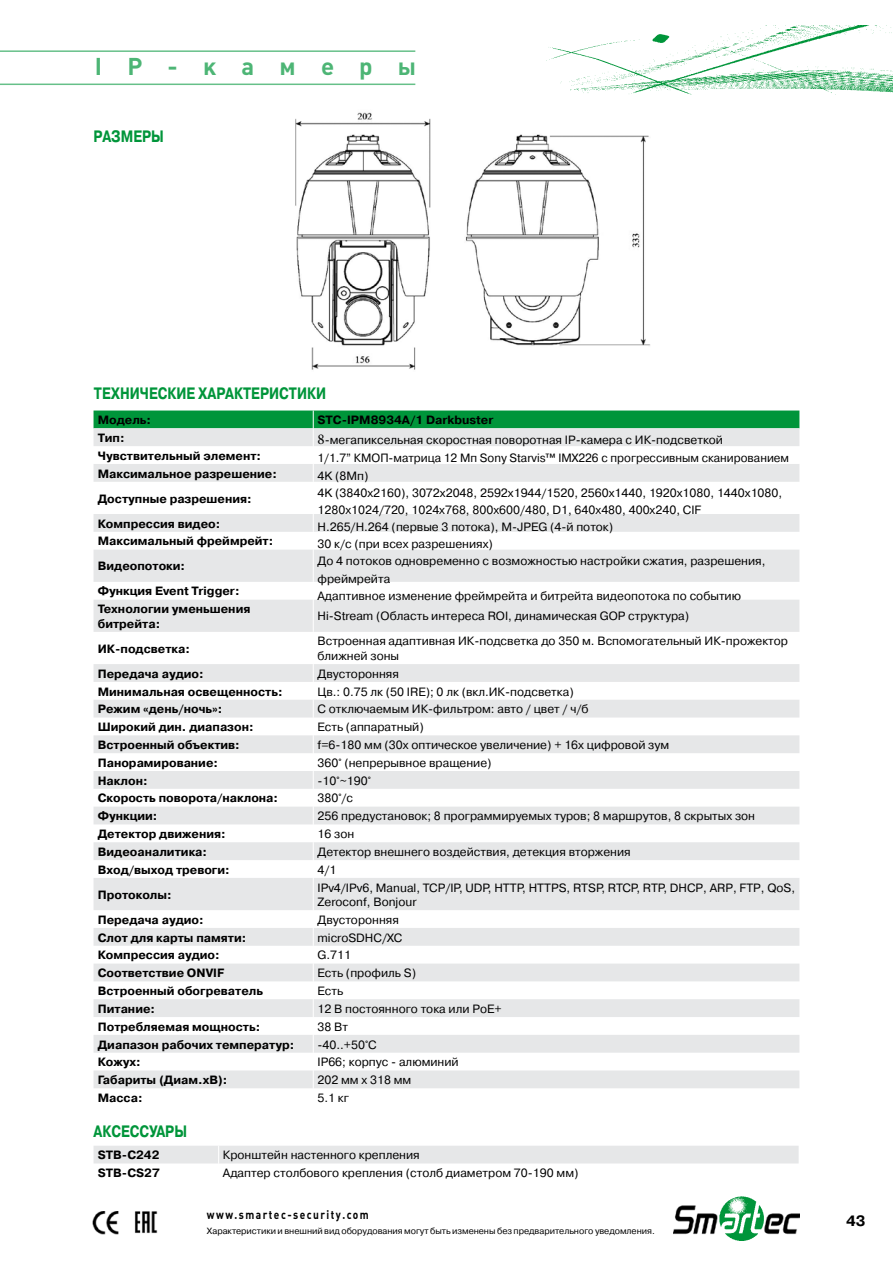
<style>
.page{position:relative;width:893px;height:1263px;background:#fff}
.page>*{position:absolute;margin:0;border:0;box-sizing:border-box;transform-origin:0 0}
.t1{font:700 24px "Plumb";letter-spacing:1.05em;color:#4db575}
.t2{font:700 16.5px "Pragmatica C";color:#00953a;scale:.8 1}
.t3{font:700 15px "Pragmatica C";color:#000}
.t4{font:12px/17.5px "Pragmatica C";color:#000}
.t5{font:700 12px/17.9px "Pragmatica C";color:#000}
.t6{font:700 12px "Plumb";letter-spacing:.145em;color:#000;scale:.85 1}
.t7{font:9px "Pragmatica C";letter-spacing:-.005em;color:#000}
.s1{font-weight:700}
.s2{font-family:"Minion Pro";font-size:15px}
</style>
<div class="page">
<img style="left:546px;top:26px;width:347px;height:69px">
<hr style="left:0;top:50px;width:415px;height:2px;background:#66c089">
<hr style="left:0;top:84px;width:415px;height:1px;background:#66c089">
<img style="left:674px;top:1196px;width:125px;height:45px">
<img style="left:719px;top:1197px;width:45px;height:43px">
<img style="left:92px;top:1211px;width:66px;height:23px">
<div style="left:94px;top:1146px;width:705px;height:18px;background:#e6e7e8"></div>
<svg style="left:94px;top:514px;width:705px;height:574px;fill:#e6e7e8"></svg>
<svg style="left:94px;top:410px;width:705px;height:72px"></svg>
<svg style="left:313px;top:514px;width:1px;height:36px"></svg>
<hr style="left:313px;top:550px;width:1px;height:32px;background:#fff">
<svg style="left:313px;top:582px;width:1px;height:18px"></svg>
<hr style="left:313px;top:600px;width:1px;height:32px;background:#fff">
<hr style="left:313px;top:632px;width:1px;height:32px;background:#fff">
<svg style="left:313px;top:664px;width:1px;height:214px"></svg>
<hr style="left:313px;top:878px;width:1px;height:32px;background:#fff">
<svg style="left:313px;top:910px;width:1px;height:178px"></svg>
<img style="left:295px;top:112px;width:355px;height:258px">
<h1 class="t1" style="left:95px;top:53px;width:323px">IP-камеры</h1>
<h2 class="t2" style="left:94px;top:127px;width:49px">ра змеры</h2>
<h2 class="t2" style="left:94px;top:385px;width:23px">Техни</h2>
<h2 class="t2" style="left:140px;top:385px;width:24px">ческие</h2>
<h2 class="t2" style="left:198px;top:385px;width:13px">характеристики</h2>
<p class="t5" style="left:98px;top:411px;width:181px">Модель:<br>Тип:<br>Чувствительный элемент:<br>Максимальное разрешение:</p>
<p class="t5" style="left:98px;top:486px;width:156px;line-height:25px">Доступные разрешения:<br>Компрессия видео:</p>
<p class="t5" style="left:98px;top:529px;width:177px;line-height:25px">Максимальный фреймрейт:<br>Видеопотоки:<br>Функция Event Trigger:</p>
<p class="t4" style="left:317px;top:411px;width:473px"><span class="s1">STc-IPm8934A/1 Darkbuster<br></span><span class="s2">8</span>-мегапиксельная скоростная поворотная IP-камера с ИК-подсветкой<br>1/1.7” КМОП-матрица 12 Mп Sony Starvis™ IMX226 с прогрессивным сканированием 4K (8Мп)<br>4K (3840x2160), 3072x2048, 2592x1944/1520, 2560x1440, 1920x1080, 1440x1080, 1280x1024/720, 1024x768, 800x600/480, D1, 640x480, 400x240, CIF<br>H.265/H.264 (первые 3 потока), M-JPEG (4-й поток)<br>30 к/с (при всех разрешениях)<br>До 4 потоков одновременно с возможностью настройки сжатия, разрешения, фреймрейта<br>Адаптивное изменение фреймрейта и битрейта видеопотока по событию</p>
<p class="t5" style="left:98px;top:602px;width:154px;line-height:14.4px">Технологии уменьшения битрейта:</p>
<p class="t4" style="left:317px;top:608px;width:373px">Hi-Stream (Область интереса ROI, динамическая GOP структура)</p>
<p class="t5" style="left:98px;top:640px;width:94px">ИК-подсветка:</p>
<p class="t4" style="left:317px;top:634px;width:472px;line-height:14.4px">Встроенная адаптивная ИК-подсветка до 350 м. Вспомогательный ИК-прожектор ближней зоны</p>
<p class="t5" style="left:98px;top:665px;width:107px">Передача аудио:</p>
<p class="t4" style="left:317px;top:665px;width:83px">Двусторонняя</p>
<p class="t5" style="left:98px;top:682px;width:186px">Минимальная освещенность:</p>
<p class="t4" style="left:317px;top:683px;width:258px">Цв.: 0.75 лк (50 IRE); 0 лк (вкл.ИК-подсветка)</p>
<p class="t5" style="left:98px;top:700px;width:126px">Режим «день/ночь»:</p>
<p class="t4" style="left:317px;top:700px;width:273px">С отключаемым ИК-фильтром: авто / цвет / ч/б</p>
<p class="t5" style="left:98px;top:718px;width:157px">Широкий дин. диапазон:</p>
<p class="t4" style="left:317px;top:718px;width:108px">Есть (аппаратный)</p>
<p class="t5" style="left:98px;top:736px;width:144px">Встроенный объектив:</p>
<p class="t4" style="left:317px;top:736px;width:353px">f=6-180 мм (30x оптическое увеличение) + 16x цифровой зум</p>
<p class="t5" style="left:98px;top:754px;width:122px">Панорамирование:</p>
<p class="t4" style="left:317px;top:754px;width:176px">360° (непрерывное вращение)</p>
<p class="t5" style="left:98px;top:772px;width:51px">Наклон:</p>
<p class="t4" style="left:317px;top:772px;width:55px">-10°~190°</p>
<p class="t5" style="left:98px;top:789px;width:182px">Скорость поворота/наклона:</p>
<p class="t4" style="left:317px;top:790px;width:37px">380°/c</p>
<p class="t5" style="left:98px;top:807px;width:61px">Функции:</p>
<p class="t4" style="left:317px;top:807px;width:439px">256 предустановок; 8 программируемых туров; 8 маршрутов, 8 скрытых зон</p>
<p class="t5" style="left:98px;top:825px;width:130px">Детектор движения:</p>
<p class="t4" style="left:317px;top:825px;width:38px">16 зон</p>
<p class="t5" style="left:98px;top:843px;width:111px">Видеоаналитика:</p>
<p class="t4" style="left:317px;top:843px;width:315px">Детектор внешнего воздействия, детекция вторжения</p>
<p class="t5" style="left:98px;top:861px;width:134px">Вход/выход тревоги:</p>
<p class="t4" style="left:317px;top:861px;width:20px">4/1</p>
<p class="t5" style="left:98px;top:886px;width:75px">Протоколы:</p>
<p class="t4" style="left:317px;top:880px;width:479px;line-height:14.4px">IPv4/IPv6, Manual, TCP/IP, UDP, HTTP, HTTPS, RTSP, RTCP, RTP, DHCP, ARP, FTP, QoS,<br>Zeroconf, Bonjour</p>
<p class="t5" style="left:98px;top:911px;width:107px">Передача аудио:</p>
<p class="t4" style="left:317px;top:911px;width:83px">Двусторонняя</p>
<p class="t5" style="left:98px;top:929px;width:150px">Слот для карты памяти:</p>
<p class="t4" style="left:317px;top:929px;width:86px">microSDHC/XC</p>
<p class="t5" style="left:98px;top:946px;width:124px">Компрессия аудио:</p>
<p class="t4" style="left:317px;top:946px;width:35px">G.711</p>
<p class="t5" style="left:98px;top:964px;width:128px">Соответствие ONVIF</p>
<p class="t4" style="left:317px;top:964px;width:100px">Есть (профиль S)</p>
<p class="t5" style="left:98px;top:982px;width:167px">Встроенный обогреватель</p>
<p class="t4" style="left:317px;top:982px;width:27px">Есть</p>
<p class="t5" style="left:98px;top:1000px;width:59px">Питание:</p>
<p class="t4" style="left:317px;top:1000px;width:186px">12 В постоянного тока или PoE+</p>
<p class="t5" style="left:98px;top:1018px;width:164px">Потребляемая мощность:</p>
<p class="t4" style="left:317px;top:1018px;width:32px">38 Вт</p>
<p class="t5" style="left:98px;top:1035px;width:198px">Диапазон рабочих температур:</p>
<p class="t4" style="left:317px;top:1036px;width:61px">-40..+50°С</p>
<p class="t5" style="left:98px;top:1053px;width:45px">Кожух:</p>
<p class="t4" style="left:317px;top:1053px;width:143px">IP66; корпус - алюминий</p>
<p class="t5" style="left:98px;top:1071px;width:131px">Габариты (Диам.хВ):</p>
<p class="t4" style="left:317px;top:1071px;width:95px">202 мм x 318 мм</p>
<p class="t5" style="left:98px;top:1089px;width:46px">Масса:</p>
<p class="t4" style="left:317px;top:1089px;width:33px">5.1 кг</p>
<h2 class="t2" style="left:94px;top:1122px;width:24px">Аксессуары</h2>
<p class="t5" style="left:98px;top:1146px;width:63px">STB-C242</p>
<p class="t4" style="left:223px;top:1146px;width:198px">Кронштейн настенного крепления</p>
<p class="t5" style="left:98px;top:1164px;width:64px">STB-CS27</p>
<p class="t4" style="left:223px;top:1164px;width:357px">Адаптер столбового крепления (столб диаметром 70-190 мм)</p>
<p class="t6" style="left:207px;top:1207px;width:192px">www.smartec-security.com</p>
<p class="t7" style="left:207px;top:1226px;width:449px">Характеристики и внешний вид оборудования могут быть изменены без предварительного уведомления.</p>
<p class="t3" style="left:846px;top:1213px;width:21px">43</p>
</div>
